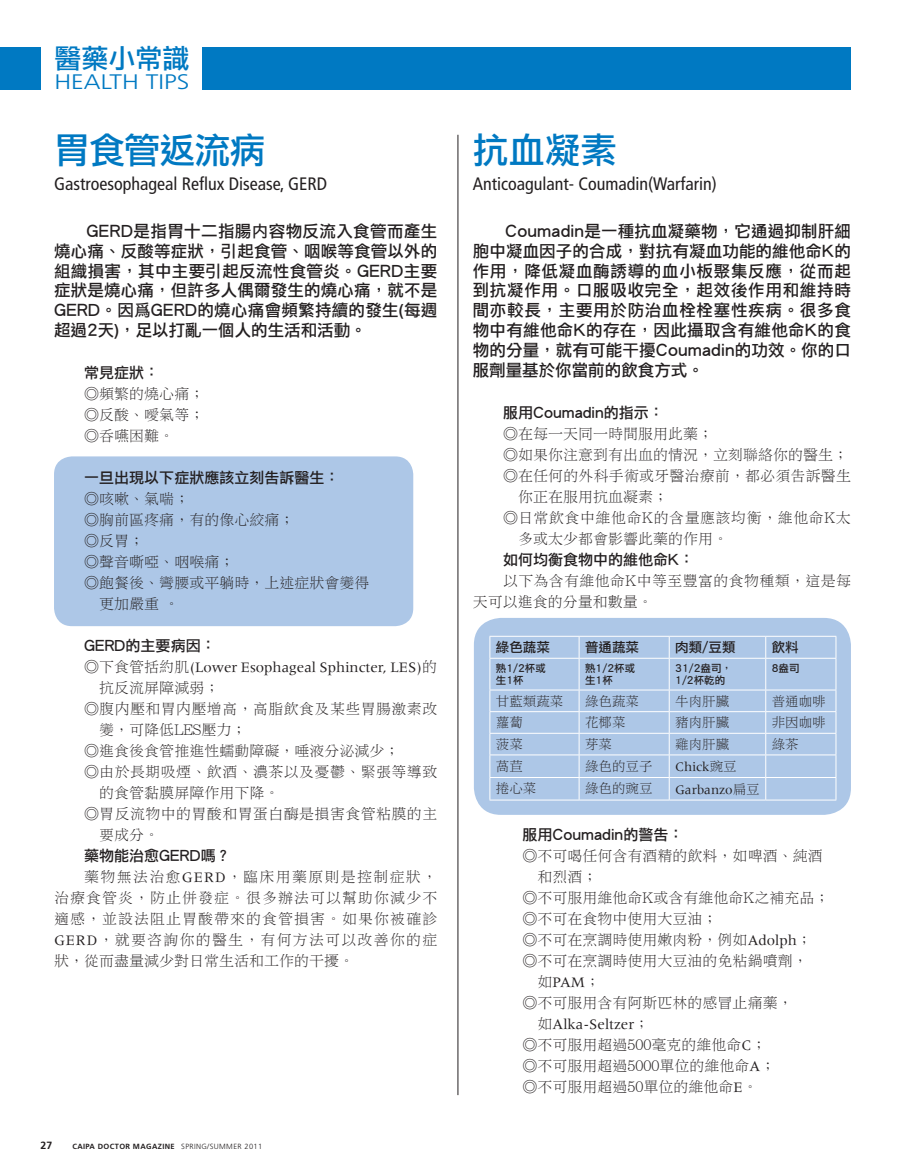
<style>
.page{position:relative;width:905px;height:1175px;background:#fff}
.page>*{position:absolute;margin:0;border:0;box-sizing:border-box;transform-origin:0 0}
.t1{font:36px "Li Hei Pro";letter-spacing:-.025em;color:#0079c2}
.t2{font:27px "Li Hei Pro";color:#0079c2}
.t3{font:300 21px "Frutiger";color:#0079c2;scale:1.2 1}
.t4{font:condensed 18px "Frutiger";color:#231f20}
.text{font:16.5px/19.8px "Li Hei Pro";letter-spacing:.01em;color:#231f20;text-align:justify}
.text-2{font:15px/21px "Li Song Pro";color:#231f20}
.text-3{font:15px/21px "Li Song Pro";letter-spacing:.025em;color:#231f20}
.text-4{font:15px "Li Hei Pro";color:#231f20}
.text-5{font:15px/21px "Meridien";color:#231f20}
.text-6{font:15px/21px "Li Song Pro";letter-spacing:.035em;color:#231f20}
.text-7{font:15px/21px "Li Song Pro";letter-spacing:.02em;color:#231f20}
.stats_Chinese{font:13.5px "Li Song Pro";color:#231f20}
.stats_Chinese-2{font:13.5px "Meridien";color:#231f20}
.stats_Chinese-3{font:13.5px "Li Hei Pro";color:#231f20}
.stats_Chinese-4{font:10.5px/12px "Li Hei Pro";color:#231f20}
.t5{font:700 10.5px "Frutiger";color:#231f20}
.t6{font:700 7.5px "Frutiger";letter-spacing:.05em;color:#231f20}
.s1{font-family:"Frutiger";font-weight:700;font-stretch:condensed}
.s2{font-family:"Li Song Pro"}
.s3{font-family:"Meridien"}
.s4{font-weight:300}
</style>
<div class="page">
<div style="left:0;top:48px;width:41px;height:42px;background:#0079c2"></div>
<div style="left:202px;top:48px;width:648px;height:42px;background:#0079c2"></div>
<hr style="left:457px;top:135px;width:1px;height:960px;background:#231f20">
<div style="left:54px;top:456px;width:359px;height:170px;background:#adc7e7;border-radius:18px"></div>
<div style="left:474px;top:618px;width:376px;height:197px;background:#adc7e7;border-radius:27px"></div>
<hr style="left:489px;top:636px;width:90px;height:1px;background:#fff">
<svg style="left:489px;top:636px;width:1px;height:22px"></svg>
<hr style="left:579px;top:636px;width:90px;height:1px;background:#fff">
<svg style="left:578px;top:636px;width:1px;height:22px"></svg>
<hr style="left:669px;top:636px;width:96px;height:1px;background:#fff">
<svg style="left:668px;top:636px;width:1px;height:22px"></svg>
<hr style="left:765px;top:636px;width:71px;height:1px;background:#fff">
<svg style="left:765px;top:636px;width:1px;height:22px"></svg>
<svg style="left:835px;top:636px;width:1px;height:22px"></svg>
<hr style="left:489px;top:658px;width:90px;height:1px;background:#fff">
<hr style="left:489px;top:658px;width:1px;height:31px;background:#fff">
<hr style="left:579px;top:658px;width:90px;height:1px;background:#fff">
<hr style="left:578px;top:658px;width:1px;height:31px;background:#fff">
<hr style="left:669px;top:658px;width:96px;height:1px;background:#fff">
<hr style="left:668px;top:658px;width:1px;height:31px;background:#fff">
<hr style="left:765px;top:658px;width:71px;height:1px;background:#fff">
<hr style="left:765px;top:658px;width:1px;height:31px;background:#fff">
<hr style="left:835px;top:658px;width:1px;height:31px;background:#fff">
<hr style="left:489px;top:689px;width:90px;height:1px;background:#fff">
<hr style="left:579px;top:689px;width:90px;height:1px;background:#fff">
<hr style="left:669px;top:689px;width:96px;height:1px;background:#fff">
<hr style="left:765px;top:689px;width:71px;height:1px;background:#fff">
<hr style="left:489px;top:711px;width:90px;height:1px;background:#fff">
<hr style="left:579px;top:711px;width:90px;height:1px;background:#fff">
<hr style="left:669px;top:711px;width:96px;height:1px;background:#fff">
<hr style="left:765px;top:711px;width:71px;height:1px;background:#fff">
<hr style="left:489px;top:733px;width:90px;height:1px;background:#fff">
<hr style="left:579px;top:733px;width:90px;height:1px;background:#fff">
<hr style="left:669px;top:733px;width:96px;height:1px;background:#fff">
<hr style="left:765px;top:733px;width:71px;height:1px;background:#fff">
<hr style="left:489px;top:754px;width:90px;height:1px;background:#fff">
<hr style="left:579px;top:754px;width:90px;height:1px;background:#fff">
<hr style="left:669px;top:754px;width:96px;height:1px;background:#fff">
<hr style="left:765px;top:754px;width:71px;height:1px;background:#fff">
<hr style="left:489px;top:777px;width:90px;height:1px;background:#fff">
<svg style="left:489px;top:690px;width:1px;height:109px"></svg>
<hr style="left:579px;top:777px;width:90px;height:1px;background:#fff">
<svg style="left:578px;top:690px;width:1px;height:109px"></svg>
<hr style="left:669px;top:777px;width:96px;height:1px;background:#fff">
<svg style="left:668px;top:690px;width:1px;height:109px"></svg>
<hr style="left:765px;top:777px;width:71px;height:1px;background:#fff">
<svg style="left:765px;top:690px;width:1px;height:109px"></svg>
<svg style="left:835px;top:690px;width:1px;height:109px"></svg>
<hr style="left:489px;top:799px;width:90px;height:1px;background:#fff">
<hr style="left:579px;top:799px;width:90px;height:1px;background:#fff">
<hr style="left:669px;top:799px;width:96px;height:1px;background:#fff">
<hr style="left:765px;top:799px;width:71px;height:1px;background:#fff">
<p class="t2" style="left:54px;top:44px;width:137px">醫藥小常識</p>
<p class="t3" style="left:54px;top:70px;width:114px">HEALTH TIPS</p>
<p class="t1" style="left:54px;top:132px;width:213px">胃食管返流病</p>
<p class="t4" style="left:54px;top:173px;width:274px">Gastroesophageal Reflux Disease, GERD</p>
<p class="text" style="left:54px;top:221px;width:385px;text-indent:32px">GERD是指胃十二指腸内容物反流入食管而產生燒心痛、反酸等症狀，引起食管、咽喉等食管以外的組織損害，其中主要引起反流性食管炎。GERD主要症狀是燒心痛，但許多人偶爾發生的燒心痛，就不是GERD。因爲GERD的燒心痛會頻繁持續的發生<span class="s1">(</span>每週超過2天<span class="s1">)</span>，足以打亂一個人的生活和活動。</p>
<p class="text-4" style="left:84px;top:365px;width:77px">常見症狀：</p>
<p class="text-2" style="left:84px;top:383px;width:122px">◎頻繁的燒心痛；</p>
<p class="text-2" style="left:84px;top:404px;width:122px">◎反酸、噯氣等；</p>
<p class="text-2" style="left:84px;top:425px;width:92px">◎吞嚥困難。</p>
<p class="text-4" style="left:84px;top:470px;width:257px">一旦出現以下症狀應該立刻告訴醫生：</p>
<p class="text-2" style="left:84px;top:488px;width:107px">◎咳嗽、氣喘；</p>
<p class="text-2" style="left:84px;top:509px;width:212px">◎胸前區疼痛，有的像心絞痛；</p>
<p class="text-2" style="left:84px;top:530px;width:62px">◎反胃；</p>
<p class="text-2" style="left:84px;top:551px;width:152px">◎聲音嘶啞、咽喉痛；</p>
<p class="text-2" style="left:99px;top:572px;width:271px;text-indent:-15px">◎飽餐後、彎腰或平躺時，上述症狀會變得更加嚴重 。</p>
<p class="text-4" style="left:84px;top:638px;width:133px">GERD的主要病因：</p>
<p class="text-5" style="left:99px;top:656px;width:339px;text-indent:-15px"><span class="s2">◎下食管括約肌</span>(Lower Esophageal Sphincter, LES)<span class="s2">的抗反流屏障減弱；</span></p>
<p class="text-3" style="left:99px;top:698px;width:339px;text-indent:-15px">◎腹内壓和胃内壓增高，高脂飲食及某些胃腸激素改變，可降低LES壓力；</p>
<p class="text-2" style="left:84px;top:740px;width:317px">◎進食後食管推進性蠕動障礙，唾液分泌減少；</p>
<p class="text-3" style="left:99px;top:761px;width:339px;text-indent:-15px">◎由於長期吸煙、飲酒、濃茶以及憂鬱、緊張等導致的食管黏膜屏障作用下降。</p>
<p class="text-3" style="left:99px;top:803px;width:339px;text-indent:-15px">◎胃反流物中的胃酸和胃蛋白酶是損害食管粘膜的主要成分。</p>
<p class="text-4" style="left:84px;top:848px;width:148px">藥物能治愈GERD嗎？</p>
<p class="text-2" style="left:54px;top:866px;width:385px;text-align:justify;text-indent:30px">藥物無法治愈<span class="s3">GERD</span>，臨床用藥原則是控制症狀，治療食管炎，防止併發症。很多辦法可以幫助你減少不適感，並設法阻止胃酸帶來的食管損害。如果你被確診<span class="s3">GERD</span>，就要咨詢你的醫生，有何方法可以改善你的症狀，從而盡量減少對日常生活和工作的干擾。</p>
<p class="t5" style="left:40px;top:1139px;width:13px">27</p>
<p class="t6" style="left:72px;top:1142px;width:191px">CAIPA DOCTOR MAGAZINE <span class="s4">SPRING/SUMMER 2011</span></p>
<p class="t1" style="left:472px;top:132px;width:145px">抗血凝素</p>
<p class="t4" style="left:472px;top:173px;width:246px">Anticoagulant- Coumadin(Warfarin)</p>
<p class="text" style="left:472px;top:221px;width:380px;text-indent:32px">Coumadin是一種抗血凝藥物，它通過抑制肝細胞中凝血因子的合成，對抗有凝血功能的維他命K的作用，降低凝血酶誘導的血小板聚集反應，從而起到抗凝作用。口服吸收完全，起效後作用和維持時間亦較長，主要用於防治血栓栓塞性疾病。很多食物中有維他命K的存在，因此攝取含有維他命K的食物的分量，就有可能干擾Coumadin的功效。你的口服劑量基於你當前的飲食方式。</p>
<p class="text-4" style="left:503px;top:405px;width:162px">服用Coumadin的指示：</p>
<p class="text-2" style="left:503px;top:423px;width:211px">◎在每一天同一時間服用此藥；</p>
<p class="text-2" style="left:503px;top:444px;width:347px">◎如果你注意到有出血的情況，立刻聯絡你的醫生；</p>
<p class="text-2" style="left:518px;top:465px;width:334px;text-indent:-15px">◎在任何的外科手術或牙醫治療前，都必須告訴醫生你正在服用抗血凝素；</p>
<p class="text-6" style="left:518px;top:507px;width:334px;text-indent:-15px">◎日常飲食中維他命K的含量應該均衡，維他命K太多或太少都會影響此藥的作用。</p>
<p class="text-4" style="left:503px;top:552px;width:192px">如何均衡食物中的維他命K：</p>
<p class="text-7" style="left:472px;top:570px;width:380px;text-indent:30px">以下為含有維他命K中等至豐富的食物種類，這是每天可以進食的分量和數量。</p>
<p class="stats_Chinese-3" style="left:496px;top:640px;width:55px">綠色蔬菜</p>
<p class="stats_Chinese-3" style="left:585px;top:640px;width:55px">普通蔬菜</p>
<p class="stats_Chinese-3" style="left:675px;top:640px;width:62px">肉類/豆類</p>
<p class="stats_Chinese-3" style="left:771px;top:640px;width:28px">飲料</p>
<p class="stats_Chinese-4" style="left:496px;top:662px;width:52px">熟1/2杯或生1杯</p>
<p class="stats_Chinese-4" style="left:585px;top:662px;width:52px">熟1/2杯或生1杯</p>
<p class="stats_Chinese-4" style="left:675px;top:662px;width:58px">31/2盎司，<br>1/2杯乾的</p>
<p class="stats_Chinese-4" style="left:771px;top:662px;width:29px">8盎司</p>
<p class="stats_Chinese" style="left:496px;top:694px;width:69px">甘藍類蔬菜</p>
<p class="stats_Chinese" style="left:585px;top:694px;width:55px">綠色蔬菜</p>
<p class="stats_Chinese" style="left:675px;top:694px;width:55px">牛肉肝臟</p>
<p class="stats_Chinese" style="left:771px;top:694px;width:55px">普通咖啡</p>
<p class="stats_Chinese" style="left:496px;top:715px;width:28px">蘿蔔</p>
<p class="stats_Chinese" style="left:585px;top:715px;width:42px">花椰菜</p>
<p class="stats_Chinese" style="left:675px;top:715px;width:55px">豬肉肝臟</p>
<p class="stats_Chinese" style="left:771px;top:715px;width:55px">非因咖啡</p>
<p class="stats_Chinese" style="left:496px;top:737px;width:28px">菠菜</p>
<p class="stats_Chinese" style="left:585px;top:737px;width:28px">芽菜</p>
<p class="stats_Chinese" style="left:675px;top:737px;width:55px">雞肉肝臟</p>
<p class="stats_Chinese" style="left:771px;top:737px;width:28px">綠茶</p>
<p class="stats_Chinese" style="left:496px;top:759px;width:28px">萵苣</p>
<p class="stats_Chinese" style="left:585px;top:759px;width:69px">綠色的豆子</p>
<p class="stats_Chinese-2" style="left:675px;top:759px;width:63px">Chick<span class="s2">豌豆</span></p>
<p class="stats_Chinese" style="left:496px;top:781px;width:42px">捲心菜</p>
<p class="stats_Chinese" style="left:585px;top:781px;width:69px">綠色的豌豆</p>
<p class="stats_Chinese-2" style="left:675px;top:782px;width:86px">Garbanzo<span class="s2">扁豆</span></p>
<p class="text-4" style="left:522px;top:827px;width:162px">服用Coumadin的警告：</p>
<p class="text-2" style="left:537px;top:845px;width:286px;text-indent:-15px">◎不可喝任何含有酒精的飲料，如啤酒、純酒和烈酒；</p>
<p class="text-2" style="left:522px;top:887px;width:308px">◎不可服用維他命K或含有維他命K之補充品；</p>
<p class="text-2" style="left:522px;top:908px;width:196px">◎不可在食物中使用大豆油；</p>
<p class="text-2" style="left:522px;top:929px;width:291px">◎不可在烹調時使用嫩肉粉，例如<span class="s3">Adolph</span>；</p>
<p class="text-2" style="left:537px;top:950px;width:271px;text-indent:-15px">◎不可在烹調時使用大豆油的免粘鍋噴劑，如<span class="s3">PAM</span>；</p>
<p class="text-2" style="left:537px;top:992px;width:256px;text-indent:-15px">◎不可服用含有阿斯匹林的感冒止痛藥，如<span class="s3">Alka-Seltzer</span>；</p>
<p class="text-2" style="left:522px;top:1034px;width:245px">◎不可服用超過500毫克的維他命<span class="s3">C</span>；</p>
<p class="text-2" style="left:522px;top:1055px;width:254px">◎不可服用超過5000單位的維他命<span class="s3">A</span>；</p>
<p class="text-2" style="left:522px;top:1076px;width:237px">◎不可服用超過50單位的維他命<span class="s3">E</span>。</p>
</div>
